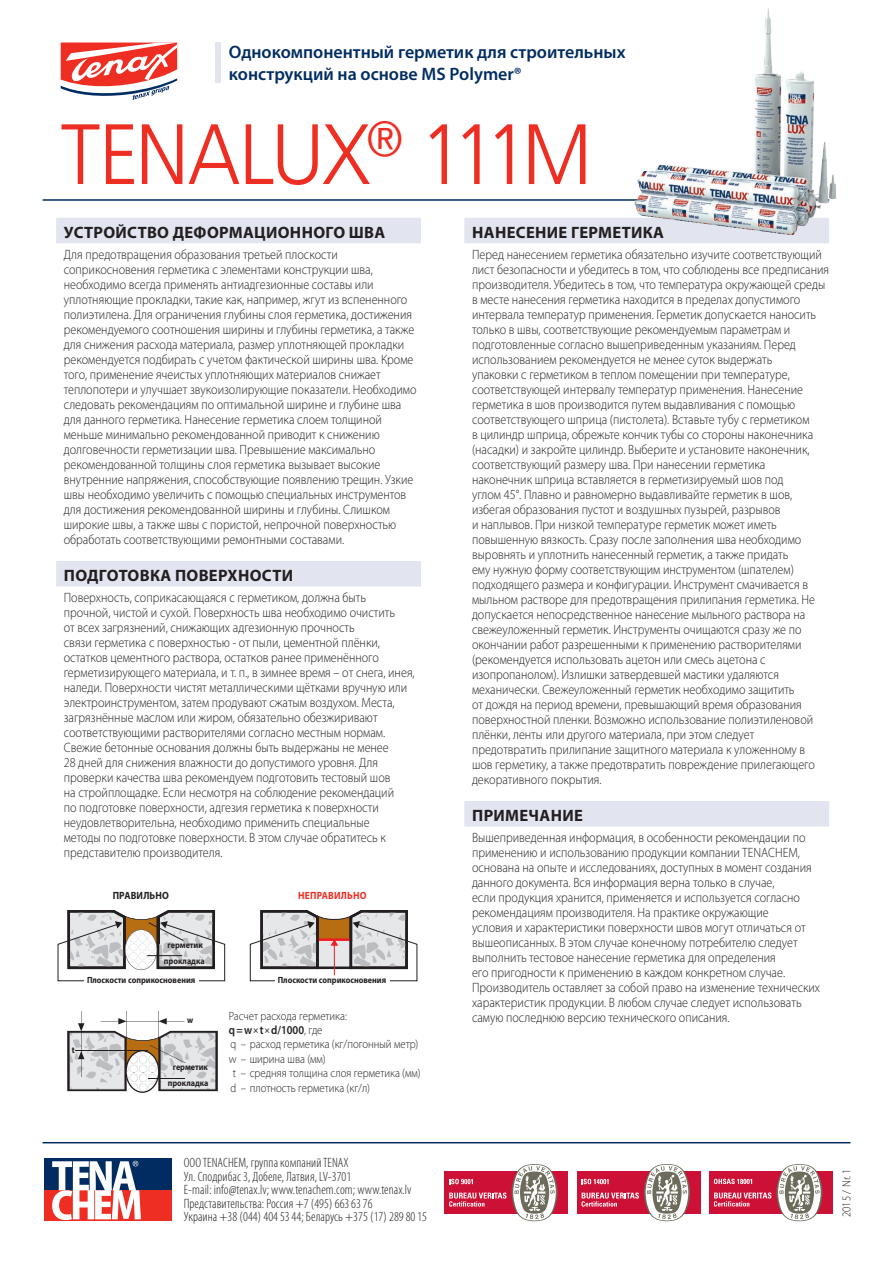
<style>
.page{position:relative;width:893px;height:1263px;background:#fff}
.page>*{position:absolute;margin:0;border:0;box-sizing:border-box;transform-origin:0 0}
.t1{font:300 85.5px "Frutiger";letter-spacing:-.035em;color:#ee2e22;scale:.92 1}
.t2{font:600 18px/21.6px "Myriad Pro";color:#002c62}
.t3{font:700 16.5px "Myriad Pro";letter-spacing:.02em;color:#231f20}
.t4{font:300 13.5px/15px "Myriad Pro";color:#231f20;scale:.9 1}
.t5{font:300 condensed 13.5px/13.5px "Myriad Pro";letter-spacing:.005em;color:#231f20}
.t6{font:300 12px "Myriad Pro";color:#231f20;scale:.9 1}
.t7{font:600 12px "Myriad Pro";color:#231f20;scale:.9 1}
.t8{font:700 10.5px "Myriad Pro";letter-spacing:.02em;color:#ee2e22;scale:.9 1}
.t9{font:700 10.5px "Myriad Pro";letter-spacing:.02em;color:#231f20;scale:.9 1}
.t10{font:700 9px/16px "Myriad Pro";color:#231f20;text-align:center;scale:.9 1}
.s1{font-size:9px}
.s2{font-weight:300}
</style>
<div class="page">
<svg style="left:61px;top:43px;width:116px;height:57px"></svg>
<hr style="left:43px;top:1142px;width:807px;height:1px;background:#002c62">
<div style="left:44px;top:1158px;width:128px;height:32px;background:#002c62"></div>
<div style="left:44px;top:1190px;width:128px;height:31px;background:#ee2e22"></div>
<svg style="left:52px;top:1161px;width:89px;height:59px"></svg>
<div style="left:444px;top:1171px;width:124px;height:43px;background:#cd1136"></div>
<svg style="left:449px;top:1179px;width:24px;height:5px"></svg>
<svg style="left:449px;top:1192px;width:57px;height:14px"></svg>
<svg style="left:512px;top:1164px;width:46px;height:57px"></svg>
<div style="left:577px;top:1171px;width:123px;height:43px;background:#cd1136"></div>
<svg style="left:581px;top:1164px;width:109px;height:57px"></svg>
<div style="left:709px;top:1171px;width:124px;height:43px;background:#cd1136"></div>
<svg style="left:714px;top:1164px;width:108px;height:57px"></svg>
<hr style="left:43px;top:199px;width:786px;height:2px;background:#002c62">
<div style="left:215px;top:43px;width:6px;height:40px;background:#e2e5f0"></div>
<div style="left:56px;top:218px;width:365px;height:25px;background:#e2e5f0"></div>
<div style="left:56px;top:561px;width:365px;height:25px;background:#e2e5f0"></div>
<div style="left:464px;top:218px;width:365px;height:25px;background:#e2e5f0"></div>
<div style="left:464px;top:801px;width:365px;height:25px;background:#e2e5f0"></div>
<svg style="left:57px;top:910px;width:168px;height:71px"></svg>
<svg style="left:250px;top:910px;width:168px;height:71px"></svg>
<hr style="left:316px;top:918px;width:3px;height:23px;background:#231f20">
<hr style="left:350px;top:918px;width:2px;height:24px;background:#231f20">
<div style="left:275px;top:976px;width:114px;height:8px;background:#fff"></div>
<div style="left:84px;top:976px;width:115px;height:8px;background:#fff"></div>
<img style="left:67px;top:1031px;width:34px;height:60px">
<img style="left:186px;top:1031px;width:32px;height:60px">
<hr style="left:76px;top:1050px;width:72px;height:1px;background:#231f20">
<svg style="left:78px;top:1011px;width:6px;height:66px"></svg>
<svg style="left:101px;top:1010px;width:85px;height:83px"></svg>
<hr style="left:148px;top:1078px;width:37px;height:1px;background:#231f20">
<img style="left:629px;top:8px;width:207px;height:227px">
<h2 class="t2" style="left:229px;top:41px;width:398px">Однокомпонентный герметик для строительных конструкций на основе MS Polymer®</h2>
<h1 class="t1" style="left:61px;top:104px;width:579px">TENALUX<sup>®</sup> 111M</h1>
<p class="t3" style="left:64px;top:221px;width:323px">УСТРОЙСТВО ДЕФОРМАЦИОННОГО ШВА</p>
<p class="t4" style="left:64px;top:247px;width:393px">Для предотвращения образования третьей плоскости соприкосновения герметика с элементами конструкции шва, необходимо всегда применять антиадгезионные составы или уплотняющие прокладки, такие как, например, жгут из вспененного полиэтилена. Для ограничения глубины слоя герметика, достижения рекомендуемого соотношения ширины и глубины герметика, а также для снижения расхода материала, размер уплотняющей прокладки рекомендуется подбирать с учетом фактической ширины шва. Кроме того, применение ячеистых уплотняющих материалов снижает теплопотери и улучшает звукоизолирующие показатели. Необходимо следовать рекомендациям по оптимальной ширине и глубине шва для данного герметика. Нанесение герметика слоем толщиной меньше минимально рекомендованной приводит к снижению долговечности герметизации шва. Превышение максимально рекомендованной толщины слоя герметика вызывает высокие внутренние напряжения, способствующие появлению трещин. Узкие швы необходимо увеличить с помощью специальных инструментов для достижения рекомендованной ширины и глубины. Слишком широкие швы, а также швы с пористой, непрочной поверхностью обработать соответствующими ремонтными составами.</p>
<p class="t3" style="left:64px;top:565px;width:231px">ПОДГОТОВКА ПОВЕРХНОСТИ</p>
<p class="t4" style="left:64px;top:590px;width:391px">Поверхность, соприкасающаяся с герметиком, должна быть прочной, чистой и сухой. Поверхность шва необходимо очистить<br>от всех загрязнений, снижающих адгезионную прочность<br>связи герметика с поверхностью - от пыли, цементной плёнки, остатков цементного раствора, остатков ранее применённого герметизирующего материала, и т. п., в зимнее время – от снега, инея, наледи. Поверхности чистят металлическими щётками вручную или электроинструментом, затем продувают сжатым воздухом. Места, загрязнённые маслом или жиром, обязательно обезжиривают соответствующими растворителями согласно местным нормам.<br>Свежие бетонные основания должны быть выдержаны не менее<br>28 дней для снижения влажности до допустимого уровня. Для проверки качества шва рекомендуем подготовить тестовый шов<br>на стройплощадке. Если несмотря на соблюдение рекомендаций<br>по подготовке поверхности, адгезия герметика к поверхности неудовлетворительна, необходимо применить специальные<br>методы по подготовке поверхности. В этом случае обратитесь к представителю производителя.</p>
<p class="t3" style="left:472px;top:221px;width:193px">НАНЕСЕНИЕ ГЕРМЕТИКА</p>
<p class="t4" style="left:472px;top:247px;width:398px">Перед нанесением герметика обязательно изучите соответствующий лист безопасности и убедитесь в том, что соблюдены все предписания производителя. Убедитесь в том, что температура окружающей среды в месте нанесения герметика находится в пределах допустимого интервала температур применения. Герметик допускается наносить только в швы, соответствующие рекомендуемым параметрам и подготовленные согласно вышеприведенным указаниям. Перед использованием рекомендуется не менее суток выдержать<br>упаковки с герметиком в теплом помещении при температуре, соответствующей интервалу температур применения. Нанесение герметика в шов производится путем выдавливания с помощью соответствующего шприца (пистолета). Вставьте тубу с герметиком<br>в цилиндр шприца, обрежьте кончик тубы со стороны наконечника (насадки) и закройте цилиндр. Выберите и установите наконечник, соответствующий размеру шва. При нанесении герметика<br>наконечник шприца вставляется в герметизируемый шов под<br>углом 45°. Плавно и равномерно выдавливайте герметик в шов, избегая образования пустот и воздушных пузырей, разрывов<br>и наплывов. При низкой температуре герметик может иметь повышенную вязкость. Сразу после заполнения шва необходимо выровнять и уплотнить нанесенный герметик, а также придать<br>ему нужную форму соответствующим инструментом (шпателем) подходящего размера и конфигурации. Инструмент смачивается в мыльном растворе для предотвращения прилипания герметика. Не допускается непосредственное нанесение мыльного раствора на свежеуложенный герметик. Инструменты очищаются сразу же по окончании работ разрешенными к применению растворителями (рекомендуется использовать ацетон или смесь ацетона с изопропанолом). Излишки затвердевшей мастики удаляются механически. Свежеуложенный герметик необходимо защитить<br>от дождя на период времени, превышающий время образования поверхностной пленки. Возможно использование полиэтиленовой плёнки, ленты или другого материала, при этом следует предотвратить прилипание защитного материала к уложенному в шов герметику, а также предотвратить повреждение прилегающего декоративного покрытия.</p>
<p class="t3" style="left:472px;top:805px;width:112px">ПРИМЕЧАНИЕ</p>
<p class="t4" style="left:472px;top:830px;width:388px">Вышеприведенная информация, в особенности рекомендации по применению и использованию продукции компании TENACHEM, основана на опыте и исследованиях, доступных в момент создания данного документа. Вся информация верна только в случае,<br>если продукция хранится, применяется и используется согласно рекомендациям производителя. На практике окружающие<br>условия и характеристики поверхности швов могут отличаться от вышеописанных. В этом случае конечному потребителю следует выполнить тестовое нанесение герметика для определения<br>его пригодности к применению в каждом конкретном случае.<br>Производитель оставляет за собой право на изменение технических характеристик продукции. В любом случае следует использовать самую последнюю версию технического описания.</p>
<p class="t9" style="left:113px;top:889px;width:64px">ПРАВИЛЬНО</p>
<p class="t8" style="left:298px;top:889px;width:77px">НЕПРАВИЛЬНО</p>
<p class="t10" style="left:164px;top:937px;width:47px">герметик прокладка</p>
<p class="t10" style="left:87px;top:972px;width:122px">Плоскости соприкосновения</p>
<p class="t10" style="left:278px;top:972px;width:122px">Плоскости соприкосновения</p>
<p class="t6" style="left:229px;top:1008px;width:133px">Расчет расхода герметика:</p>
<p class="t7" style="left:229px;top:1022px;width:106px">q = w <span class="s1">×</span> t <span class="s1">×</span> d/1000<span class="s2">, где</span></p>
<p class="t6" style="left:230px;top:1037px;width:210px">q – расход герметика (кг/погонный метр)</p>
<p class="t6" style="left:229px;top:1051px;width:109px">w – ширина шва (мм)</p>
<p class="t6" style="left:233px;top:1066px;width:210px">t – средняя толщина слоя герметика (мм)</p>
<p class="t6" style="left:230px;top:1080px;width:157px">d – плотность герметика (кг/л)</p>
<p class="t10" style="left:187px;top:1012px;width:8px">w</p>
<p class="t10" style="left:72px;top:1041px;width:5px">t</p>
<p class="t10" style="left:168px;top:1058px;width:47px;line-height:16.5px">герметик прокладка</p>
<p class="t5" style="left:184px;top:1156px;width:245px">ООО TENACHEM, группа компаний TENAX<br>Ул. Сподрибас 3, Добеле, Латвия, LV-3701<br>E-mail: info@tenax.lv; www.tenachem.com; www.tenax.lv Представительства: Россия +7 (495) 663 63 76<br>Украина +38 (044) 404 53 44; Беларусь +375 (17) 289 80 15</p>
<p class="t6" style="left:839px;top:1217px;width:55px;rotate:-90deg">2015 / Nr. 1</p>
</div>
